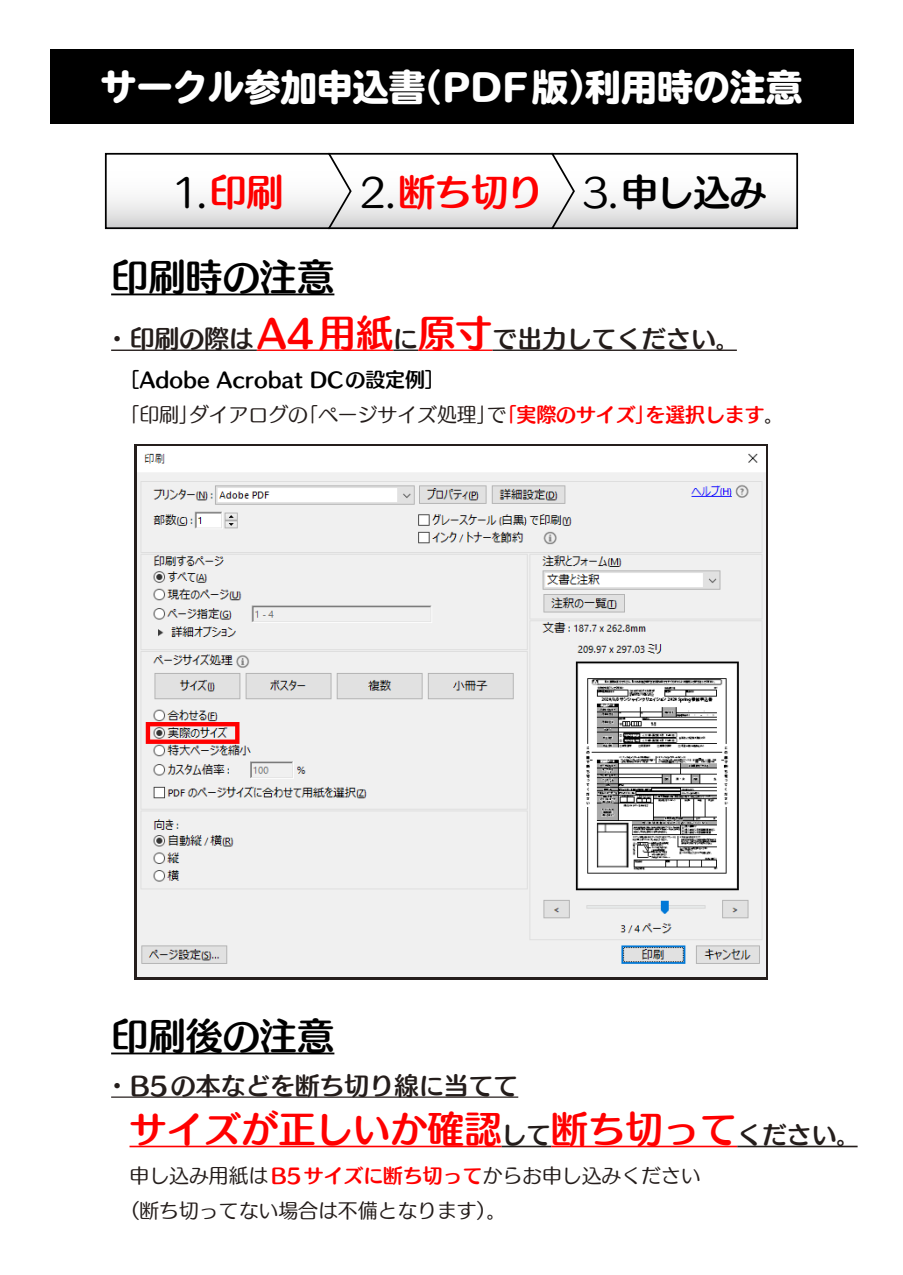
<style>
.page{position:relative;width:903px;height:1275px;background:#fff}
.page>*{position:absolute;margin:0;border:0;box-sizing:border-box;transform-origin:0 0}
.t1{font:37.27px "Humming Std B";color:#f00}
.t2{font:37.27px "Humming Std M";color:#000}
.t3{font:37.27px "Humming Std B";color:#000}
.t4{font:800 36.75px "TBUDR Go Std";letter-spacing:-.02em;color:#fff}
.t5{font:24.85px "Humming Std B";color:#241d1b}
.t6{font:19.78px/34.6px "Humming Std M";color:#241d1b}
.t7{font:19.78px "Humming Std B";color:#000}
.s1{font-family:"Humming Std B";color:#f00}
.s2{font-family:"Humming Std B"}
.s3{font-size:37.27px;color:#f00}
.s4{font-size:24.85px;color:#241d1b}
</style>
<div class="page">
<img style="left:137px;top:453px;width:629px;height:524px">
<hr style="left:111px;top:293px;width:223px;height:2px;background:#000">
<hr style="left:111px;top:350px;width:146px;height:1px;background:#241d1b">
<hr style="left:257px;top:350px;width:136px;height:1px;background:#f00">
<svg style="left:393px;top:350px;width:25px;height:1px"></svg>
<hr style="left:418px;top:350px;width:74px;height:1px;background:#f00">
<hr style="left:492px;top:350px;width:245px;height:1px;background:#241d1b">
<hr style="left:111px;top:1052px;width:223px;height:2px;background:#000">
<hr style="left:111px;top:1096px;width:407px;height:2px;background:#241d1b">
<hr style="left:130px;top:1146px;width:372px;height:1px;background:#f00">
<hr style="left:502px;top:1146px;width:49px;height:1px;background:#241d1b">
<hr style="left:551px;top:1146px;width:186px;height:1px;background:#f00">
<hr style="left:737px;top:1146px;width:120px;height:1px;background:#241d1b">
<div style="left:50px;top:50px;width:803px;height:74px;background:#000"></div>
<svg style="left:104px;top:152px;width:695px;height:78px"></svg>
<h2 class="t4" style="left:100px;top:66px;width:704px">サークル参加申込書（PDF版）利用時の注意</h2>
<h1 class="t2" style="left:173px;top:163px;width:112px">1.<span class="s1">印刷</span></h1>
<h1 class="t2" style="left:360px;top:163px;width:409px">2.<span class="s1">断ち切り</span> 3.<span class="s2">申し込み</span></h1>
<h1 class="t3" style="left:111px;top:249px;width:225px">印刷時の注意</h1>
<p class="t5" style="left:105px;top:320px;width:637px">・印刷の際は<span class="s3">A4用紙</span>に<span class="s3">原寸</span>で出力してください。</p>
<p class="t7" style="left:120px;top:365px;width:327px">［Adobe Acrobat DCの設定例］</p>
<p class="t6" style="left:120px;top:396px;width:666px">「印刷」ダイアログの「ページサイズ処理」で<span class="s1">「実際のサイズ」を選択します</span>。</p>
<h1 class="t3" style="left:111px;top:1008px;width:225px">印刷後の注意</h1>
<p class="t5" style="left:105px;top:1067px;width:415px">・B5の本などを断ち切り線に当てて</p>
<h1 class="t1" style="left:130px;top:1101px;width:733px">サイズが正しいか確認<span class="s4">して</span>断ち切って<span class="s4">ください。</span></h1>
<p class="t6" style="left:120px;top:1158px;width:583px;text-indent:10px">申し込み用紙は<span class="s1">B5サイズに断ち切って</span>からお申し込みください（断ち切ってない場合は不備となります）。</p>
</div>
